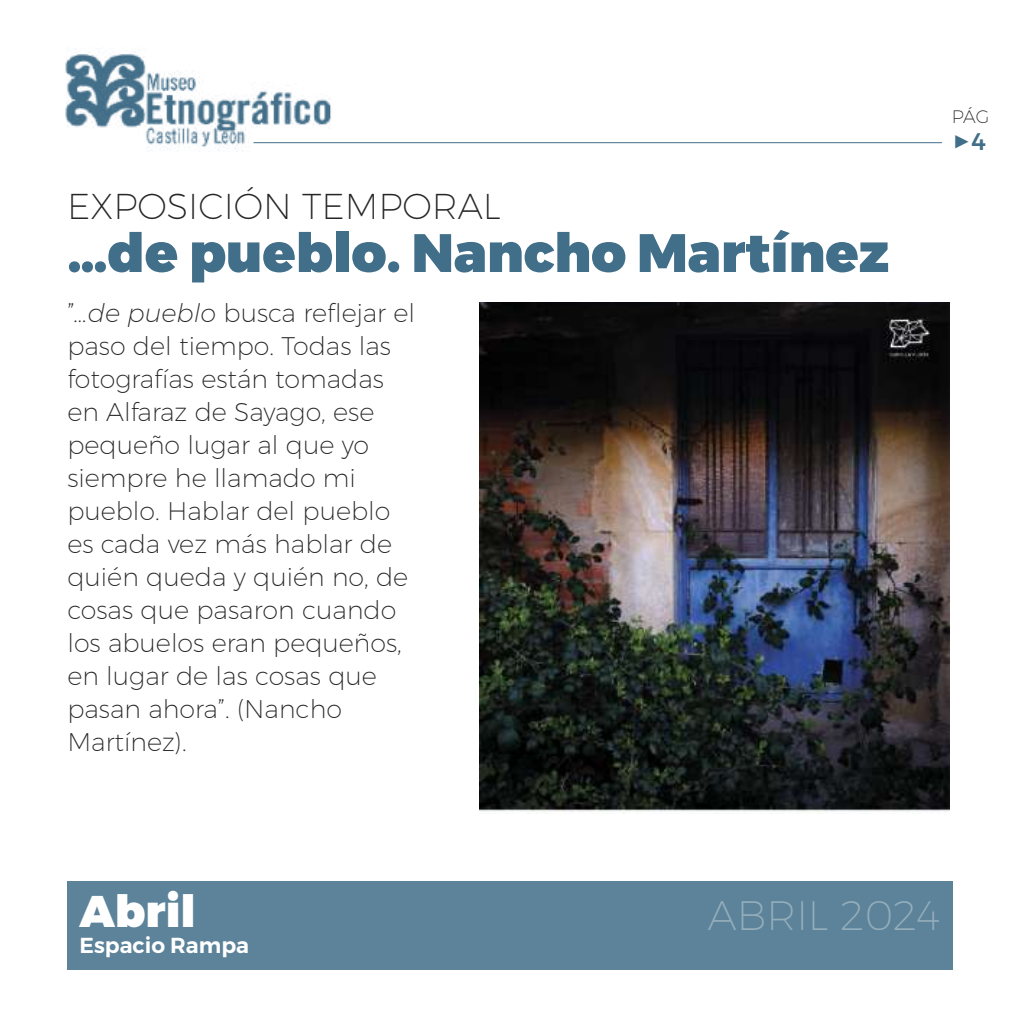
<style>
.page{position:relative;width:1021px;height:1021px;background:#fff}
.page>*{position:absolute;margin:0;border:0;box-sizing:border-box;transform-origin:0 0}
.t1{font:900 54px "Montserrat";color:#416f89}
.t2{font:900 44.4px "Montserrat";color:#fff}
.t3{font:200 41.1px "Montserrat";color:#93adbb}
.t4{font:200 36px "Montserrat";color:#272526}
.t5{font:800 31.2px "Montserrat";color:#416f89}
.t6{font:200 25.5px/33px "Montserrat";color:#272526}
.t7{font:600 21.6px "Montserrat";color:#fff}
.t8{font:200 18px "Montserrat";color:#272526}
.s1{font-style:italic}
.s2{font-weight:500;font-size:24px}
</style>
<div class="page">
<img style="left:65px;top:50px;width:270px;height:101px">
<div style="left:67px;top:881px;width:885px;height:88px;background:#5c8399"></div>
<img style="left:479px;top:302px;width:470px;height:510px">
<hr style="left:253px;top:142px;width:688px;height:1px;background:#416f89">
<h3 class="t4" style="left:67px;top:192px;width:435px">EXPOSICIÓN TEMPORAL</h3>
<h1 class="t1" style="left:67px;top:222px;width:823px">…de pueblo. Nancho Martínez</h1>
<p class="t6" style="left:67px;top:298px;width:349px">”<span class="s1">…de pueblo</span> busca reflejar el paso del tiempo. Todas las fotografías están tomadas en Alfaraz de Sayago, ese pequeño lugar al que yo siempre he llamado mi pueblo. Hablar del pueblo es cada vez más hablar de quién queda y quién no, de cosas que pasaron cuando los abuelos eran pequeños, en lugar de las cosas que pasan ahora”. (Nancho<br>Martínez).</p>
<p class="t8" style="left:951px;top:110px;width:39px">PÁG</p>
<p class="t5" style="left:951px;top:121px;width:36px">▶<span class="s2">4</span></p>
<h2 class="t2" style="left:79px;top:885px;width:118px">Abril</h2>
<h3 class="t3" style="left:708px;top:899px;width:234px">ABRIL 2024</h3>
<p class="t7" style="left:79px;top:933px;width:171px">Espacio Rampa</p>
</div>
